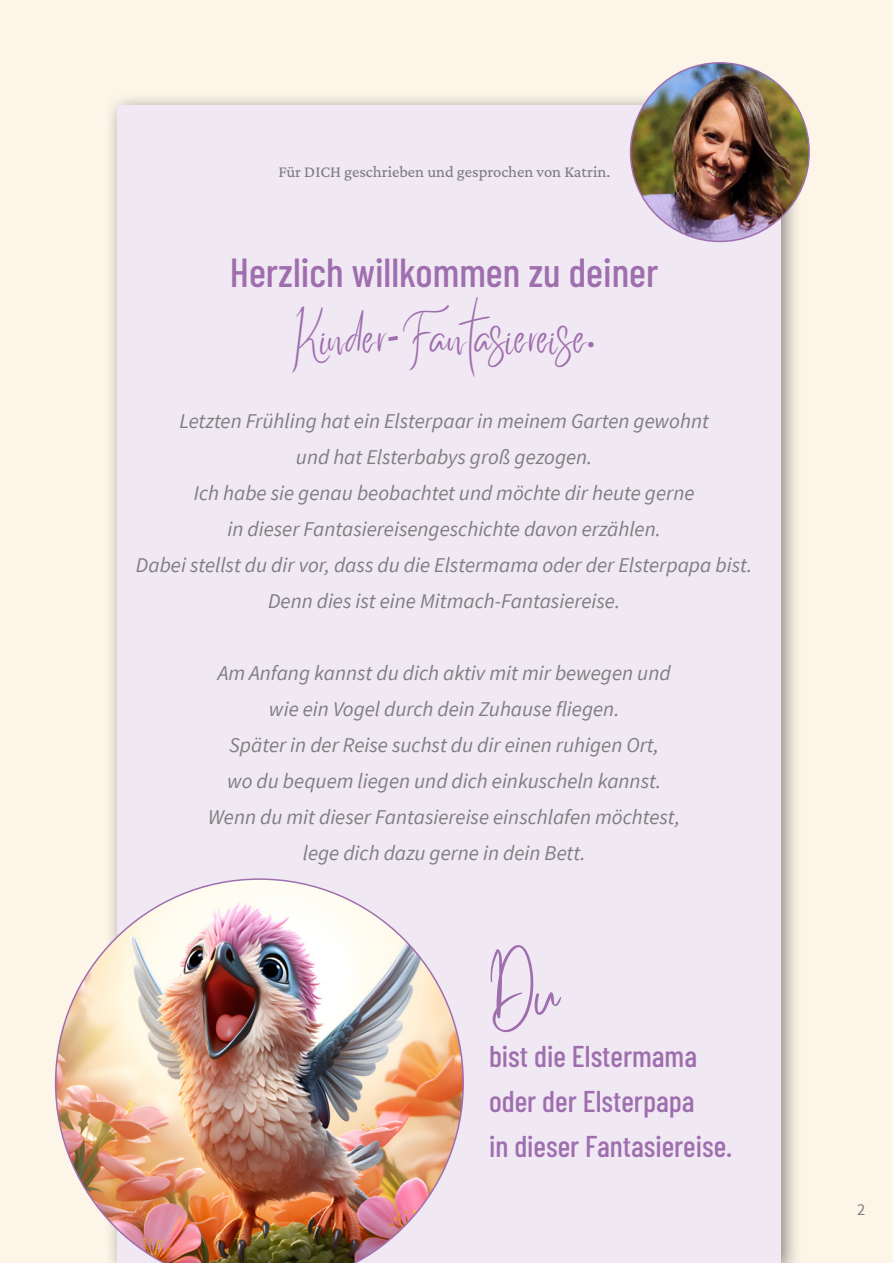
<style>
.page{position:relative;width:893px;height:1263px;background:#fcf5e8}
.page>*{position:absolute;margin:0;border:0;box-sizing:border-box;transform-origin:0 0}
.t1{font:54px "Better Saturday";color:#9f6eae}
.t2{font:500 40.5px "Barlow Condensed";color:#9f6eae}
.t3{font:39px "Better Saturday";color:#9f6eae}
.t4{font:700 39px "Crimson Pro";color:#9f6eae}
.t5{font:500 30px "Barlow Condensed";color:#9f6eae}
.t6{font:700 30px "Crimson Pro";color:#9f6eae}
.t7{font:italic 21px "Source Sans Pro";color:#7f7e7f}
.t8{font:16.5px "Crimson Pro";color:#7f7e7f}
.t9{font:16.5px "Source Sans Pro";color:#7f7e7f}
</style>
<div class="page">
<div style="left:105px;top:92px;width:697px;height:1171px;background:#615f5f;opacity:.75"></div>
<div style="left:117px;top:105px;width:663px;height:1158px;background:#f0e9f3"></div>
<img style="left:630px;top:63px;width:179px;height:178px;border-radius:89px">
<img style="left:55px;top:878px;width:409px;height:385px">
<p class="t8" style="left:278px;top:161px;width:333px">Für DICH geschrieben und gesprochen von Katrin.</p>
<p class="t2" style="left:230px;top:244px;width:430px">Herzlich willkommen zu deiner</p>
<p class="t3" style="left:293px;top:330px;width:295px">Kinder Fantasiereise</p>
<p class="t4" style="left:386px;top:309px;width:16px">-</p>
<p class="t6" style="left:587px;top:318px;width:10px">.</p>
<p class="t7" style="left:179px;top:408px;width:531px">Letzten Frühling hat ein Elsterpaar in meinem Garten gewohnt</p>
<p class="t7" style="left:296px;top:444px;width:298px">und hat Elsterbabys groß gezogen.</p>
<p class="t7" style="left:194px;top:480px;width:502px">Ich habe sie genau beobachtet und möchte dir heute gerne</p>
<p class="t7" style="left:227px;top:516px;width:435px">in dieser Fantasiereisengeschichte davon erzählen.</p>
<p class="t7" style="left:136px;top:552px;width:618px">Dabei stellst du dir vor, dass du die Elstermama oder der Elsterpapa bist.</p>
<p class="t7" style="left:268px;top:588px;width:353px">Denn dies ist eine Mitmach-Fantasiereise.</p>
<p class="t7" style="left:218px;top:660px;width:454px">Am Anfang kannst du dich aktiv mit mir bewegen und</p>
<p class="t7" style="left:269px;top:696px;width:352px">wie ein Vogel durch dein Zuhause fliegen.</p>
<p class="t7" style="left:229px;top:732px;width:431px">Später in der Reise suchst du dir einen ruhigen Ort,</p>
<p class="t7" style="left:227px;top:768px;width:436px">wo du bequem liegen und dich einkuscheln kannst.</p>
<p class="t7" style="left:208px;top:804px;width:473px">Wenn du mit dieser Fantasiereise einschlafen möchtest,</p>
<p class="t7" style="left:303px;top:840px;width:284px">lege dich dazu gerne in dein Bett.</p>
<p class="t1" style="left:489px;top:982px;width:73px">Du</p>
<p class="t5" style="left:489px;top:1034px;width:210px">bist die Elstermama</p>
<p class="t5" style="left:489px;top:1079px;width:207px">oder der Elsterpapa</p>
<p class="t5" style="left:489px;top:1124px;width:245px">in dieser Fantasiereise.</p>
<p class="t9" style="left:857px;top:1199px;width:10px">2</p>
</div>
